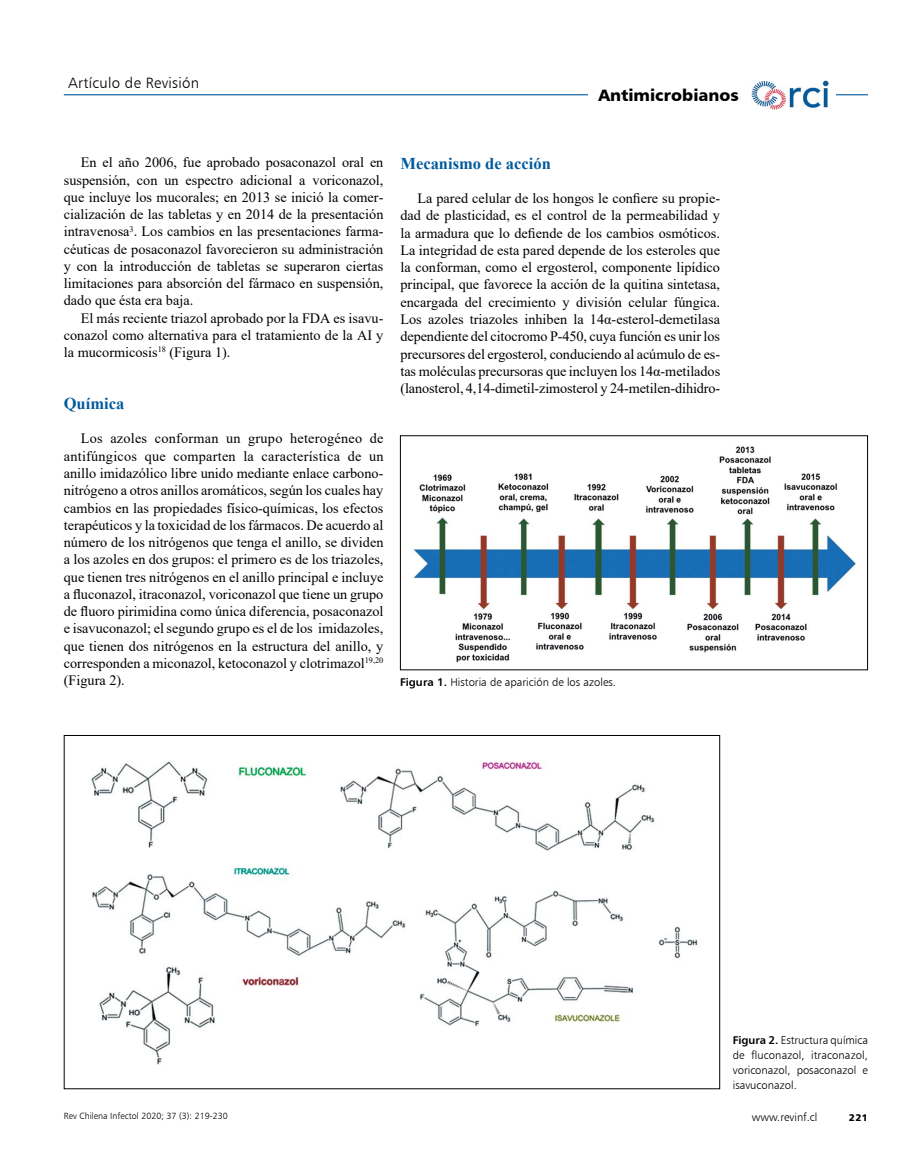
<style>
.page{position:relative;width:919px;height:1170px;background:#fff}
.page>*{position:absolute;margin:0;border:0;box-sizing:border-box;transform-origin:0 0}
.t1{font:700 16.5px "Times New Roman";color:#005b9d}
.t2{font:16.5px "Humanist 777 BT Black B";color:#000}
.t3{font:15px "Humanist 777 BT Light B";letter-spacing:.02em;color:#000}
.t4{font:14.25px/17.2px "Times New Roman";color:#000;text-align:justify}
.t5{font:11.25px/15px "Humanist 777 BT Light B";color:#000;text-align:justify}
.t6{font:9.75px "Humanist 777 BT Black B";color:#000}
.t7{font:9px "Humanist 777 BT Light B";color:#000}
.s1{font-family:"Humanist 777 BT Bold B"}
</style>
<div class="page">
<hr style="left:64px;top:94px;width:803px;height:1px;background:#005b9d">
<div style="left:744px;top:80px;width:92px;height:30px;background:#fff"></div>
<img style="left:751px;top:80px;width:77px;height:30px">
<div style="left:587px;top:80px;width:162px;height:30px;background:#fff"></div>
<img style="left:413px;top:446px;width:443px;height:217px">
<div style="left:400px;top:435px;width:467px;height:235px;border:1px solid #000"></div>
<img style="left:91px;top:761px;width:607px;height:304px">
<p class="t3" style="left:68px;top:73px;width:132px">Artículo de Revisión</p>
<p class="t2" style="left:598px;top:85px;width:142px">Antimicrobianos</p>
<p class="t4" style="left:64px;top:153px;width:321px;text-indent:17px">En el año 2006, fue aprobado posaconazol oral en suspensión, con un espectro adicional a voriconazol, que incluye los mucorales; en 2013 se inició la comer&shy;cialización de las tabletas y en 2014 de la presentación intravenosa<sup>3</sup>. Los cambios en las presentaciones farma&shy;céuticas de posaconazol favorecieron su administración y con la introducción de tabletas se superaron ciertas limitaciones para absorción del fármaco en suspensión, dado que ésta era baja.</p>
<p class="t4" style="left:64px;top:309px;width:321px;text-indent:17px">El más reciente triazol aprobado por la FDA es isavu&shy;conazol como alternativa para el tratamiento de la AI y la mucormicosis<sup>18</sup> (Figura 1).</p>
<p class="t1" style="left:64px;top:391px;width:62px">Química</p>
<p class="t4" style="left:64px;top:429px;width:321px;text-indent:17px">Los azoles conforman un grupo heterogéneo de antifúngicos que comparten la característica de un anillo imidazólico libre unido mediante enlace carbono&shy;nitrógeno a otros anillos aromáticos, según los cuales hay cambios en las propiedades físico-químicas, los efectos terapéuticos y la toxicidad de los fármacos. De acuerdo al número de los nitrógenos que tenga el anillo, se dividen a los azoles en dos grupos: el primero es de los triazoles, que tienen tres nitrógenos en el anillo principal e incluye a fluconazol, itraconazol, voriconazol que tiene un grupo de fluoro pirimidina como única diferencia, posaconazol e isavuconazol; el segundo grupo es el de los imidazoles, que tienen dos nitrógenos en la estructura del anillo, y corresponden a miconazol, ketoconazol y clotrimazol<sup>19,20 </sup>(Figura 2).</p>
<p class="t1" style="left:400px;top:151px;width:152px">Mecanismo de acción</p>
<p class="t4" style="left:400px;top:189px;width:321px;text-indent:17px">La pared celular de los hongos le confiere su propie&shy;dad de plasticidad, es el control de la permeabilidad y la armadura que lo defiende de los cambios osmóticos.<br>La integridad de esta pared depende de los esteroles que la conforman, como el ergosterol, componente lipídico principal, que favorece la acción de la quitina sintetasa, encargada del crecimiento y división celular fúngica.<br>Los azoles triazoles inhiben la 14α-esterol-demetilasa dependiente del citocromo P-450, cuya función es unir los precursores del ergosterol, conduciendo al acúmulo de es&shy;tas moléculas precursoras que incluyen los 14α-metilados (lanosterol, 4,14-dimetil-zimosterol y 24-metilen-dihidro-</p>
<p class="t5" style="left:400px;top:674px;width:217px"><span class="s1">Figura 1.</span> Historia de aparición de los azoles.</p>
<p class="t7" style="left:64px;top:1110px;width:166px">Rev Chilena Infectol 2020; 37 (3): 219-230</p>
<p class="t5" style="left:732px;top:1032px;width:137px"><span class="s1">Figura 2.</span> Estructura química de fluconazol, itraconazol, voriconazol, posaconazol e isavuconazol.</p>
<p class="t5" style="left:752px;top:1109px;width:67px">www.revinf.cl</p>
<p class="t6" style="left:848px;top:1111px;width:20px">221</p>
</div>
